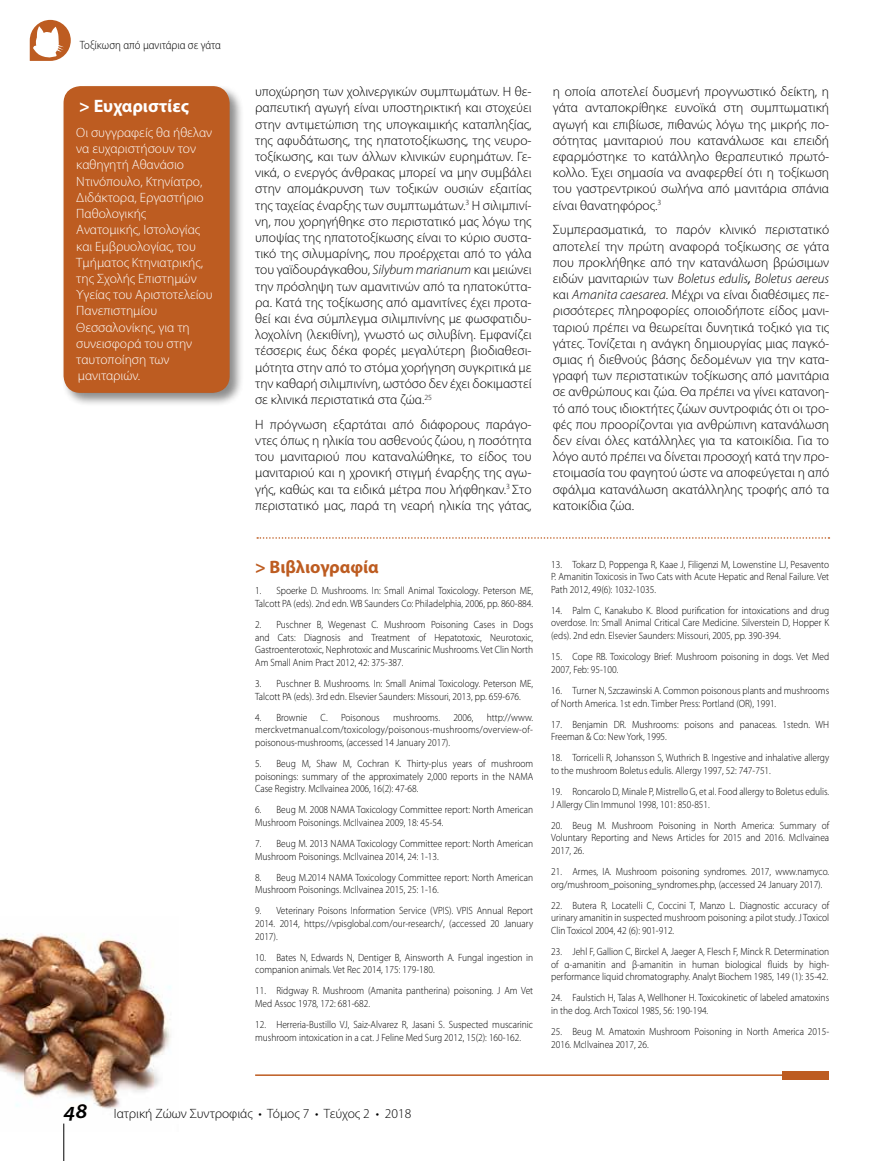
<style>
.page{position:relative;width:893px;height:1161px;background:#fff}
.page>*{position:absolute;margin:0;border:0;box-sizing:border-box;transform-origin:0 0}
.t1{font:italic 600 22.5px "Myriad Pro";color:#000}
.t2{font:700 18px "Myriad Pro";color:#bd5c21}
.t3{font:700 18px "Myriad Pro";color:#fff}
.t4{font:300 13.5px/16.2px "Myriad Pro";color:#000;text-align:justify}
.t5{font:300 13.5px/16.2px "Myriad Pro";color:#fff}
.t6{font:300 semi-condensed 12px "Myriad Pro";color:#000}
.t7{font:300 10.5px/12.6px "Myriad Pro";color:#000;scale:.9 1}
.s1{font-style:italic}
.s2{font-weight:400;font-style:italic}
</style>
<div class="page">
<hr style="left:64px;top:1123px;width:1px;height:38px;background:#000">
<svg style="left:30px;top:20px;width:41px;height:41px"></svg>
<hr style="left:255px;top:1074px;width:569px;height:2px;background:#bd5c21">
<div style="left:782px;top:1071px;width:47px;height:8px;background:#bd5c21"></div>
<svg style="left:257px;top:537px;width:572px;height:2px"></svg>
<div style="left:61px;top:84px;width:183px;height:323px;background:#000;opacity:.45"></div>
<div style="left:64px;top:86px;width:166px;height:307px;background:#bd5c21;border-radius:17px"></div>
<img style="left:0;top:934px;width:171px;height:197px">
<p class="t6" style="left:80px;top:39px;width:143px">Τοξίκωση από μανιτάρια σε γάτα</p>
<h2 class="t3" style="left:79px;top:96px;width:111px">&gt; Ευχαριστίες</h2>
<p class="t5" style="left:76px;top:125px;width:138px">Οι συγγραφείς θα ήθελαν να ευχαριστήσουν τον καθηγητή Αθανάσιο<br>Ντινόπουλο, Κτηνίατρο,<br>Διδάκτορα, Εργαστήριο<br>Παθολογικής<br>Ανατομικής, Ιστολογίας και Εμβρυολογίας, του<br>Τμήματος Κτηνιατρικής, της Σχολής Επιστημών<br>Υγείας του Αριστοτελείου<br>Πανεπιστημίου<br>Θεσσαλονίκης, για τη συνεισφορά του στην ταυτοποίηση των μανιταριών.</p>
<p class="t4" style="left:255px;top:84px;width:278px">υποχώρηση των χολινεργικών συμπτωμάτων. Η θε&shy;ραπευτική αγωγή είναι υποστηρικτική και στοχεύει στην αντιμετώπιση της υπογκαιμικής καταπληξίας, της αφυδάτωσης, της ηπατοτοξίκωσης, της νευρο&shy;τοξίκωσης, και των άλλων κλινικών ευρημάτων. Γε&shy;νικά, ο ενεργός άνθρακας μπορεί να μην συμβάλει στην απομάκρυνση των τοξικών ουσιών εξαιτίας της ταχείας έναρξης των συμπτωμάτων.<sup>3</sup> Η σιλιμπινί&shy;νη, που χορηγήθηκε στο περιστατικό μας λόγω της υποψίας της ηπατοτοξίκωσης είναι το κύριο συστα&shy;τικό της σιλυμαρίνης, που προέρχεται από το γάλα του γαϊδουράγκαθου, <span class="s1">Silybum marianum</span> και μειώνει την πρόσληψη των αμανιτινών από τα ηπατοκύττα&shy;ρα. Κατά της τοξίκωσης από αμανιτίνες έχει προτα&shy;θεί και ένα σύμπλεγμα σιλιμπινίνης με φωσφατιδυ&shy;λοχολίνη (λεκιθίνη), γνωστό ως σιλυβίνη. Εμφανίζει τέσσερις έως δέκα φορές μεγαλύτερη βιοδιαθεσι&shy;μότητα στην από το στόμα χορήγηση συγκριτικά με την καθαρή σιλιμπινίνη, ωστόσο δεν έχει δοκιμαστεί σε κλινικά περιστατικά στα ζώα.<sup>25</sup></p>
<p class="t4" style="left:255px;top:416px;width:278px">Η πρόγνωση εξαρτάται από διάφορους παράγο&shy;ντες όπως η ηλικία του ασθενούς ζώου, η ποσότητα του μανιταριού που καταναλώθηκε, το είδος του μανιταριού και η χρονική στιγμή έναρξης της αγω&shy;γής, καθώς και τα ειδικά μέτρα που λήφθηκαν.<sup>3</sup> Στο περιστατικό μας, παρά τη νεαρή ηλικία της γάτας,</p>
<p class="t4" style="left:553px;top:84px;width:278px">η οποία αποτελεί δυσμενή προγνωστικό δείκτη, η γάτα ανταποκρίθηκε ευνοϊκά στη συμπτωματική αγωγή και επιβίωσε, πιθανώς λόγω της μικρής πο&shy;σότητας μανιταριού που κατανάλωσε και επειδή εφαρμόστηκε το κατάλληλο θεραπευτικό πρωτό&shy;κολλο. Έχει σημασία να αναφερθεί ότι η τοξίκωση του γαστρεντρικού σωλήνα από μανιτάρια σπάνια είναι θανατηφόρος.<sup>3</sup></p>
<p class="t4" style="left:553px;top:222px;width:278px">Συμπερασματικά, το παρόν κλινικό περιστατικό αποτελεί την πρώτη αναφορά τοξίκωσης σε γάτα που προκλήθηκε από την κατανάλωση βρώσιμων ειδών μανιταριών των <span class="s1">Boletus edulis</span><span class="s2">,</span> <span class="s1">Boletus aereus </span>και <span class="s1">Amanita caesarea</span>. Μέχρι να είναι διαθέσιμες πε&shy;ρισσότερες πληροφορίες οποιοδήποτε είδος μανι&shy;ταριού πρέπει να θεωρείται δυνητικά τοξικό για τις γάτες. Τονίζεται η ανάγκη δημιουργίας μιας παγκό&shy;σμιας ή διεθνούς βάσης δεδομένων για την κατα&shy;γραφή των περιστατικών τοξίκωσης από μανιτάρια σε ανθρώπους και ζώα. Θα πρέπει να γίνει κατανοη&shy;τό από τους ιδιοκτήτες ζώων συντροφιάς ότι οι τρο&shy;φές που προορίζονται για ανθρώπινη κατανάλωση δεν είναι όλες κατάλληλες για τα κατοικίδια. Για το λόγο αυτό πρέπει να δίνεται προσοχή κατά την προ&shy;ετοιμασία του φαγητού ώστε να αποφεύγεται η από σφάλμα κατανάλωση ακατάλληλης τροφής από τα κατοικίδια ζώα.</p>
<h2 class="t2" style="left:255px;top:557px;width:125px">&gt; Βιβλιογραφία</h2>
<p class="t7" style="left:255px;top:585px;width:310px">1. Spoerke D. Mushrooms. In: Small Animal Toxicology. Peterson ME,<br>Talcott PA (eds). 2nd edn. WB Saunders Co: Philadelphia, 2006, pp. 860-884.</p>
<p class="t7" style="left:255px;top:618px;width:310px;text-align:justify">2. Puschner B, Wegenast C. Mushroom Poisoning Cases in Dogs and Cats: Diagnosis and Treatment of Hepatotoxic, Neurotoxic, Gastroenterotoxic, Nephrotoxic and Muscarinic Mushrooms. Vet Clin North Am Small Anim Pract 2012, 42: 375-387.</p>
<p class="t7" style="left:255px;top:677px;width:310px">3. Puschner B. Mushrooms. In: Small Animal Toxicology. Peterson ME,<br>Talcott PA (eds). 3rd edn. Elsevier Saunders: Missouri, 2013, pp. 659-676.</p>
<p class="t7" style="left:255px;top:711px;width:59px">4. Brownie</p>
<p class="t7" style="left:321px;top:711px;width:67px">C. Poisonous</p>
<p class="t7" style="left:393px;top:711px;width:54px">mushrooms.</p>
<p class="t7" style="left:453px;top:711px;width:24px">2006,</p>
<p class="t7" style="left:255px;top:711px;width:310px;text-align:justify;text-indent:232px">http://www. merckvetmanual.com/toxicology/poisonous-mushrooms/overview-of&shy;poisonous-mushrooms, (accessed 14 January 2017).</p>
<p class="t7" style="left:255px;top:757px;width:310px;text-align:justify">5. Beug M, Shaw M, Cochran K. Thirty-plus years of mushroom poisonings: summary of the approximately 2,000 reports in the NAMA Case Registry. McIlvainea 2006, 16(2): 47-68.</p>
<p class="t7" style="left:255px;top:803px;width:310px">6. Beug M. 2008 NAMA Toxicology Committee report: North American<br>Mushroom Poisonings. McIlvainea 2009, 18: 45-54.</p>
<p class="t7" style="left:255px;top:837px;width:310px">7. Beug M. 2013 NAMA Toxicology Committee report: North American<br>Mushroom Poisonings. McIlvainea 2014, 24: 1-13.</p>
<p class="t7" style="left:255px;top:871px;width:310px">8. Beug M.2014 NAMA Toxicology Committee report: North American<br>Mushroom Poisonings. McIlvainea 2015, 25: 1-16.</p>
<p class="t7" style="left:255px;top:905px;width:310px;text-align:justify">9. Veterinary Poisons Information Service (VPIS). VPIS Annual Report 2014. 2014, https://vpisglobal.com/our-research/, (accessed 20 January 2017).</p>
<p class="t7" style="left:255px;top:951px;width:310px">10. Bates N, Edwards N, Dentiger B, Ainsworth A. Fungal ingestion in companion animals. Vet Rec 2014, 175: 179-180.</p>
<p class="t7" style="left:255px;top:985px;width:310px">11. Ridgway R. Mushroom (Amanita pantherina) poisoning. J Am Vet<br>Med Assoc 1978, 172: 681-682.</p>
<p class="t7" style="left:255px;top:1018px;width:310px">12. Herreria-Bustillo VJ, Saiz-Alvarez R, Jasani S. Suspected muscarinic mushroom intoxication in a cat. J Feline Med Surg 2012, 15(2): 160-162.</p>
<p class="t7" style="left:551px;top:558px;width:310px;text-align:justify">13. Tokarz D, Poppenga R, Kaae J, Filigenzi M, Lowenstine LJ, Pesavento P. Amanitin Toxicosis in Two Cats with Acute Hepatic and Renal Failure. Vet Path 2012, 49(6): 1032-1035.</p>
<p class="t7" style="left:551px;top:604px;width:310px;text-align:justify">14. Palm C, Kanakubo K. Blood purification for intoxications and drug overdose. In: Small Animal Critical Care Medicine. Silverstein D, Hopper K (eds). 2nd edn. Elsevier Saunders: Missouri, 2005, pp. 390-394.</p>
<p class="t7" style="left:551px;top:650px;width:310px">15. Cope RB. Toxicology Brief: Mushroom poisoning in dogs. Vet Med<br>2007, Feb: 95-100.</p>
<p class="t7" style="left:551px;top:684px;width:310px">16. Turner N, Szczawinski A. Common poisonous plants and mushrooms of North America. 1st edn. Timber Press: Portland (OR), 1991.</p>
<p class="t7" style="left:551px;top:718px;width:310px">17. Benjamin DR. Mushrooms: poisons and panaceas. 1stedn. WH<br>Freeman &amp; Co: New York, 1995.</p>
<p class="t7" style="left:551px;top:752px;width:310px">18. Torricelli R, Johansson S, Wuthrich B. Ingestive and inhalative allergy to the mushroom Boletus edulis. Allergy 1997, 52: 747-751.</p>
<p class="t7" style="left:551px;top:785px;width:310px">19. Roncarolo D, Minale P, Mistrello G, et al. Food allergy to Boletus edulis.<br>J Allergy Clin Immunol 1998, 101: 850-851.</p>
<p class="t7" style="left:551px;top:819px;width:310px;text-align:justify">20. Beug M. Mushroom Poisoning in North America: Summary of Voluntary Reporting and News Articles for 2015 and 2016. McIlvainea 2017, 26.</p>
<p class="t7" style="left:551px;top:865px;width:310px">21. Armes, IA. Mushroom poisoning syndromes. 2017, www.namyco. org/mushroom_poisoning_syndromes.php, (accessed 24 January 2017).</p>
<p class="t7" style="left:551px;top:899px;width:310px;text-align:justify">22. Butera R, Locatelli C, Coccini T, Manzo L. Diagnostic accuracy of urinary amanitin in suspected mushroom poisoning: a pilot study. J Toxicol Clin Toxicol 2004, 42 (6): 901-912.</p>
<p class="t7" style="left:551px;top:945px;width:310px;text-align:justify">23. Jehl F, Gallion C, Birckel A, Jaeger A, Flesch F, Minck R. Determination of α-amanitin and β-amanitin in human biological fluids by high&shy;performance liquid chromatography. Analyt Biochem 1985, 149 (1): 35-42.</p>
<p class="t7" style="left:551px;top:992px;width:310px">24. Faulstich H, Talas A, Wellhoner H. Toxicokinetic of labeled amatoxins in the dog. Arch Toxicol 1985, 56: 190-194.</p>
<p class="t7" style="left:551px;top:1025px;width:310px">25. Beug M. Amatoxin Mushroom Poisoning in North America 2015-<br>2016. McIlvainea 2017, 26.</p>
<h1 class="t1" style="left:64px;top:1098px;width:25px">48</h1>
<p class="t4" style="left:114px;top:1106px;width:299px">Ιατρική Ζώων Συντροφιάς • Τόμος 7 • Τεύχος 2 • 2018</p>
</div>
